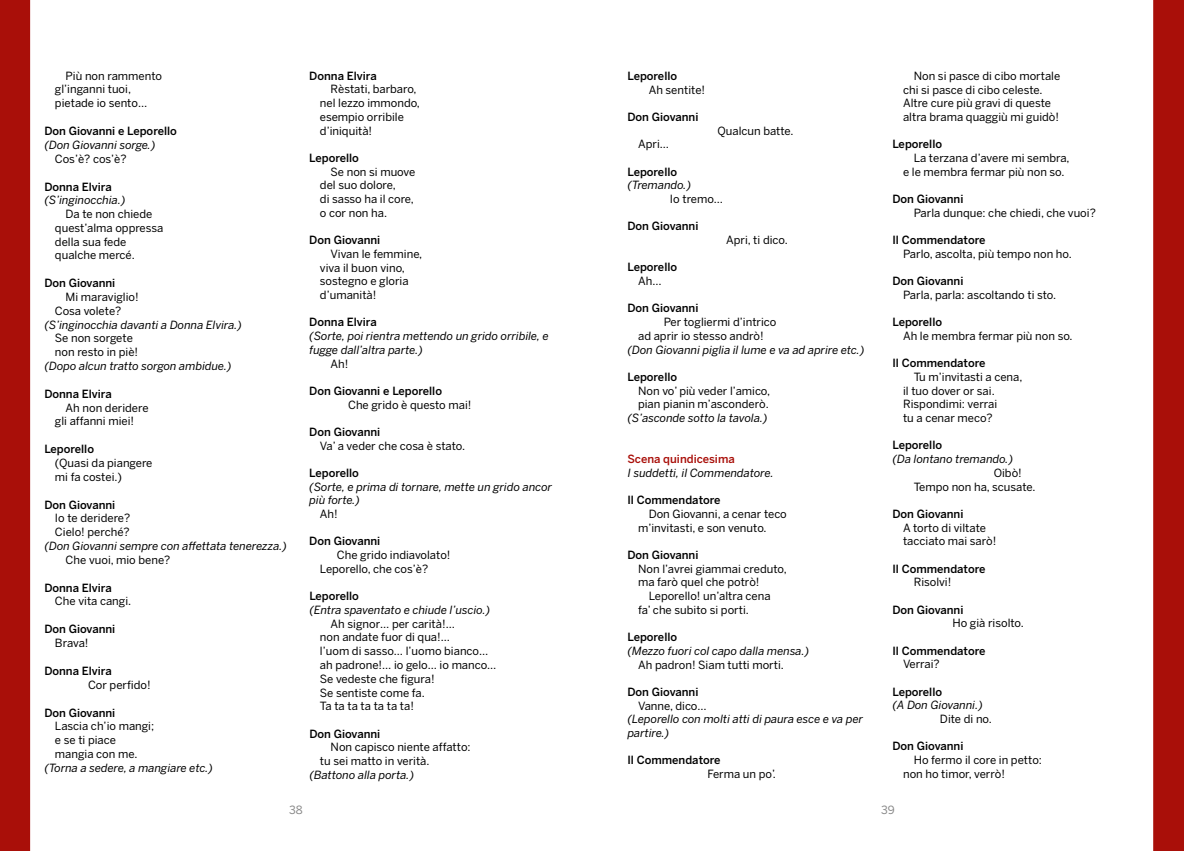
<style>
.page{position:relative;width:1184px;height:851px;background:#fff}
.page>*{position:absolute;margin:0;border:0;box-sizing:border-box;transform-origin:0 0}
.t1{font:11.25px/13.8px "Benton Sans";color:#000}
.t2{font:italic 11.25px/13.8px "Benton Sans";color:#000}
.t3{font:500 11.25px "Benton Sans";color:#000}
.t4{font:500 11.25px "Benton Sans";color:#a90f09}
.t5{font:11.25px "Benton Sans";color:#878787}
</style>
<div class="page">
<svg style="left:1153px;top:0;width:30px;height:850px;background:#ac1813"></svg>
<div style="left:0;top:0;width:30px;height:850px;background:#a90f09"></div>
<p class="t1" style="left:55px;top:68px;width:109px;text-indent:11px">Più non rammento gl’inganni tuoi, pietade io sento…</p>
<p class="t3" style="left:44px;top:124px;width:134px">Don Giovanni e Leporello</p>
<p class="t2" style="left:44px;top:138px;width:112px">(Don Giovanni sorge.)</p>
<p class="t1" style="left:55px;top:151px;width:73px">Cos’è? cos’è?</p>
<p class="t3" style="left:44px;top:180px;width:69px">Donna Elvira</p>
<p class="t2" style="left:44px;top:193px;width:82px">(S’inginocchia.)</p>
<p class="t1" style="left:55px;top:207px;width:110px;text-indent:11px">Da te non chiede quest’alma oppressa della sua fede qualche mercé.</p>
<p class="t3" style="left:44px;top:276px;width:72px">Don Giovanni</p>
<p class="t1" style="left:55px;top:290px;width:85px;text-indent:11px">Mi maraviglio!<br>Cosa volete?</p>
<p class="t2" style="left:44px;top:317px;width:199px">(S’inginocchia davanti a Donna Elvira.)</p>
<p class="t1" style="left:55px;top:331px;width:85px">Se non sorgete non resto in piè!</p>
<p class="t2" style="left:44px;top:358px;width:188px">(Dopo alcun tratto sorgon ambidue.)</p>
<p class="t3" style="left:44px;top:387px;width:69px">Donna Elvira</p>
<p class="t1" style="left:55px;top:400px;width:95px;text-indent:11px">Ah non deridere gli affanni miei!</p>
<p class="t3" style="left:44px;top:442px;width:51px">Leporello</p>
<p class="t1" style="left:55px;top:456px;width:99px">(Quasi da piangere mi fa costei.)</p>
<p class="t3" style="left:44px;top:498px;width:72px">Don Giovanni</p>
<p class="t1" style="left:55px;top:511px;width:77px">Io te deridere?<br>Cielo! perché?</p>
<p class="t2" style="left:44px;top:538px;width:244px">(Don Giovanni sempre con affettata tenerezza.)</p>
<p class="t1" style="left:66px;top:552px;width:106px">Che vuoi, mio bene?</p>
<p class="t3" style="left:44px;top:580px;width:69px">Donna Elvira</p>
<p class="t1" style="left:55px;top:594px;width:78px">Che vita cangi.</p>
<p class="t3" style="left:44px;top:622px;width:72px">Don Giovanni</p>
<p class="t1" style="left:55px;top:636px;width:35px">Brava!</p>
<p class="t3" style="left:44px;top:664px;width:69px">Donna Elvira</p>
<p class="t1" style="left:88px;top:677px;width:64px">Cor perfido!</p>
<p class="t3" style="left:44px;top:705px;width:72px">Don Giovanni</p>
<p class="t1" style="left:55px;top:719px;width:101px">Lascia ch’io mangi; e se ti piace mangia con me.</p>
<p class="t2" style="left:44px;top:760px;width:170px">(Torna a sedere, a mangiare etc.)</p>
<p class="t3" style="left:309px;top:69px;width:69px">Donna Elvira</p>
<p class="t1" style="left:320px;top:82px;width:102px;text-indent:11px">Rèstati, barbaro, nel lezzo immondo, esempio orribile d’iniquità!</p>
<p class="t3" style="left:309px;top:151px;width:51px">Leporello</p>
<p class="t1" style="left:320px;top:164px;width:97px;text-indent:11px">Se non si muove del suo dolore,<br>di sasso ha il core, o cor non ha.</p>
<p class="t3" style="left:309px;top:233px;width:72px">Don Giovanni</p>
<p class="t1" style="left:320px;top:247px;width:104px;text-indent:11px">Vivan le femmine, viva il buon vino, sostegno e gloria d’umanità!</p>
<p class="t3" style="left:309px;top:315px;width:69px">Donna Elvira</p>
<p class="t2" style="left:309px;top:329px;width:241px">(Sorte, poi rientra mettendo un grido orribile, e fugge dall’altra parte.)</p>
<p class="t1" style="left:330px;top:356px;width:19px">Ah!</p>
<p class="t3" style="left:309px;top:384px;width:134px">Don Giovanni e Leporello</p>
<p class="t1" style="left:348px;top:397px;width:125px">Che grido è questo mai!</p>
<p class="t3" style="left:309px;top:425px;width:72px">Don Giovanni</p>
<p class="t1" style="left:320px;top:438px;width:147px">Va’ a veder che cosa è stato.</p>
<p class="t3" style="left:309px;top:466px;width:51px">Leporello</p>
<p class="t2" style="left:309px;top:479px;width:244px">(Sorte, e prima di tornare, mette un grido ancor più forte.)</p>
<p class="t1" style="left:320px;top:507px;width:19px">Ah!</p>
<p class="t3" style="left:309px;top:534px;width:72px">Don Giovanni</p>
<p class="t1" style="left:320px;top:548px;width:132px;text-indent:17px">Che grido indiavolato!<br>Leporello, che cos’è?</p>
<p class="t3" style="left:309px;top:589px;width:51px">Leporello</p>
<p class="t2" style="left:309px;top:602px;width:182px">(Entra spaventato e chiude l’uscio.)</p>
<p class="t1" style="left:320px;top:616px;width:178px;text-indent:11px">Ah signor… per carità!…<br>non andate fuor di qua!…<br>l’uom di sasso… l’uomo bianco… ah padrone!… io gelo… io manco…<br>Se vedeste che figura!<br>Se sentiste come fa.<br>Ta ta ta ta ta ta ta!</p>
<p class="t3" style="left:309px;top:726px;width:72px">Don Giovanni</p>
<p class="t1" style="left:320px;top:740px;width:152px;text-indent:11px">Non capisco niente affatto: tu sei matto in verità.</p>
<p class="t2" style="left:309px;top:767px;width:106px">(Battono alla porta.)</p>
<p class="t3" style="left:627px;top:69px;width:51px">Leporello</p>
<p class="t1" style="left:648px;top:82px;width:58px">Ah sentite!</p>
<p class="t3" style="left:627px;top:110px;width:72px">Don Giovanni</p>
<p class="t1" style="left:717px;top:123px;width:78px">Qualcun batte.</p>
<p class="t1" style="left:638px;top:137px;width:32px">Apri…</p>
<p class="t3" style="left:627px;top:165px;width:51px">Leporello</p>
<p class="t2" style="left:627px;top:178px;width:65px">(Tremando.)</p>
<p class="t1" style="left:670px;top:192px;width:55px">Io tremo…</p>
<p class="t3" style="left:627px;top:219px;width:72px">Don Giovanni</p>
<p class="t1" style="left:726px;top:233px;width:63px">Apri, ti dico.</p>
<p class="t3" style="left:627px;top:260px;width:51px">Leporello</p>
<p class="t1" style="left:638px;top:274px;width:25px">Ah…</p>
<p class="t3" style="left:627px;top:301px;width:72px">Don Giovanni</p>
<p class="t1" style="left:638px;top:315px;width:140px;text-indent:26px">Per togliermi d’intrico ad aprir io stesso andrò!</p>
<p class="t2" style="left:627px;top:342px;width:238px">(Don Giovanni piglia il lume e va ad aprire etc.)</p>
<p class="t3" style="left:627px;top:370px;width:51px">Leporello</p>
<p class="t1" style="left:638px;top:383px;width:134px">Non vo’ più veder l’amico, pian pianin m’asconderò.</p>
<p class="t2" style="left:627px;top:411px;width:141px">(S’asconde sotto la tavola.)</p>
<p class="t4" style="left:627px;top:452px;width:109px">Scena quindicesima</p>
<p class="t2" style="left:627px;top:465px;width:147px">I suddetti, il Commendatore.</p>
<p class="t3" style="left:627px;top:493px;width:95px">Il Commendatore</p>
<p class="t1" style="left:638px;top:506px;width:150px;text-indent:11px">Don Giovanni, a cenar teco m’invitasti, e son venuto.</p>
<p class="t3" style="left:627px;top:548px;width:72px">Don Giovanni</p>
<p class="t1" style="left:638px;top:561px;width:150px">Non l’avrei giammai creduto, ma farò quel che potrò!</p>
<p class="t1" style="left:638px;top:589px;width:134px;text-indent:11px">Leporello! un’altra cena fa’ che subito si porti.</p>
<p class="t3" style="left:627px;top:630px;width:51px">Leporello</p>
<p class="t2" style="left:627px;top:643px;width:183px">(Mezzo fuori col capo dalla mensa.)</p>
<p class="t1" style="left:638px;top:657px;width:147px">Ah padron! Siam tutti morti.</p>
<p class="t3" style="left:627px;top:684px;width:72px">Don Giovanni</p>
<p class="t1" style="left:638px;top:698px;width:70px">Vanne, dico…</p>
<p class="t2" style="left:627px;top:712px;width:237px">(Leporello con molti atti di paura esce e va per partire.)</p>
<p class="t3" style="left:627px;top:753px;width:95px">Il Commendatore</p>
<p class="t1" style="left:707px;top:766px;width:70px">Ferma un po’.</p>
<p class="t1" style="left:903px;top:69px;width:159px;text-indent:11px">Non si pasce di cibo mortale chi si pasce di cibo celeste.<br>Altre cure più gravi di queste altra brama quaggiù mi guidò!</p>
<p class="t3" style="left:892px;top:137px;width:51px">Leporello</p>
<p class="t1" style="left:903px;top:151px;width:168px;text-indent:11px">La terzana d’avere mi sembra, e le membra fermar più non so.</p>
<p class="t3" style="left:892px;top:192px;width:72px">Don Giovanni</p>
<p class="t1" style="left:913px;top:206px;width:184px">Parla dunque: che chiedi, che vuoi?</p>
<p class="t3" style="left:892px;top:233px;width:95px">Il Commendatore</p>
<p class="t1" style="left:903px;top:247px;width:170px">Parlo, ascolta, più tempo non ho.</p>
<p class="t3" style="left:892px;top:274px;width:72px">Don Giovanni</p>
<p class="t1" style="left:903px;top:288px;width:155px">Parla, parla: ascoltando ti sto.</p>
<p class="t3" style="left:892px;top:315px;width:51px">Leporello</p>
<p class="t1" style="left:903px;top:329px;width:171px">Ah le membra fermar più non so.</p>
<p class="t3" style="left:892px;top:356px;width:95px">Il Commendatore</p>
<p class="t1" style="left:903px;top:369px;width:121px;text-indent:11px">Tu m’invitasti a cena, il tuo dover or sai.<br>Rispondimi: verrai<br>tu a cenar meco?</p>
<p class="t3" style="left:892px;top:438px;width:51px">Leporello</p>
<p class="t2" style="left:892px;top:452px;width:122px">(Da lontano tremando.)</p>
<p class="t1" style="left:913px;top:465px;width:123px;text-indent:80px">Oibò!<br>Tempo non ha, scusate.</p>
<p class="t3" style="left:892px;top:507px;width:72px">Don Giovanni</p>
<p class="t1" style="left:903px;top:520px;width:95px">A torto di viltate tacciato mai sarò!</p>
<p class="t3" style="left:892px;top:561px;width:95px">Il Commendatore</p>
<p class="t1" style="left:913px;top:575px;width:39px">Risolvi!</p>
<p class="t3" style="left:892px;top:602px;width:72px">Don Giovanni</p>
<p class="t1" style="left:952px;top:616px;width:73px">Ho già risolto.</p>
<p class="t3" style="left:892px;top:643px;width:95px">Il Commendatore</p>
<p class="t1" style="left:903px;top:657px;width:38px">Verrai?</p>
<p class="t3" style="left:892px;top:684px;width:51px">Leporello</p>
<p class="t2" style="left:892px;top:698px;width:92px">(A Don Giovanni.)</p>
<p class="t1" style="left:940px;top:711px;width:53px">Dite di no.</p>
<p class="t3" style="left:892px;top:739px;width:72px">Don Giovanni</p>
<p class="t1" style="left:903px;top:752px;width:140px;text-indent:11px">Ho fermo il core in petto: non ho timor, verrò!</p>
<p class="t5" style="left:289px;top:803px;width:15px">38</p>
<p class="t5" style="left:881px;top:803px;width:15px">39</p>
</div>
